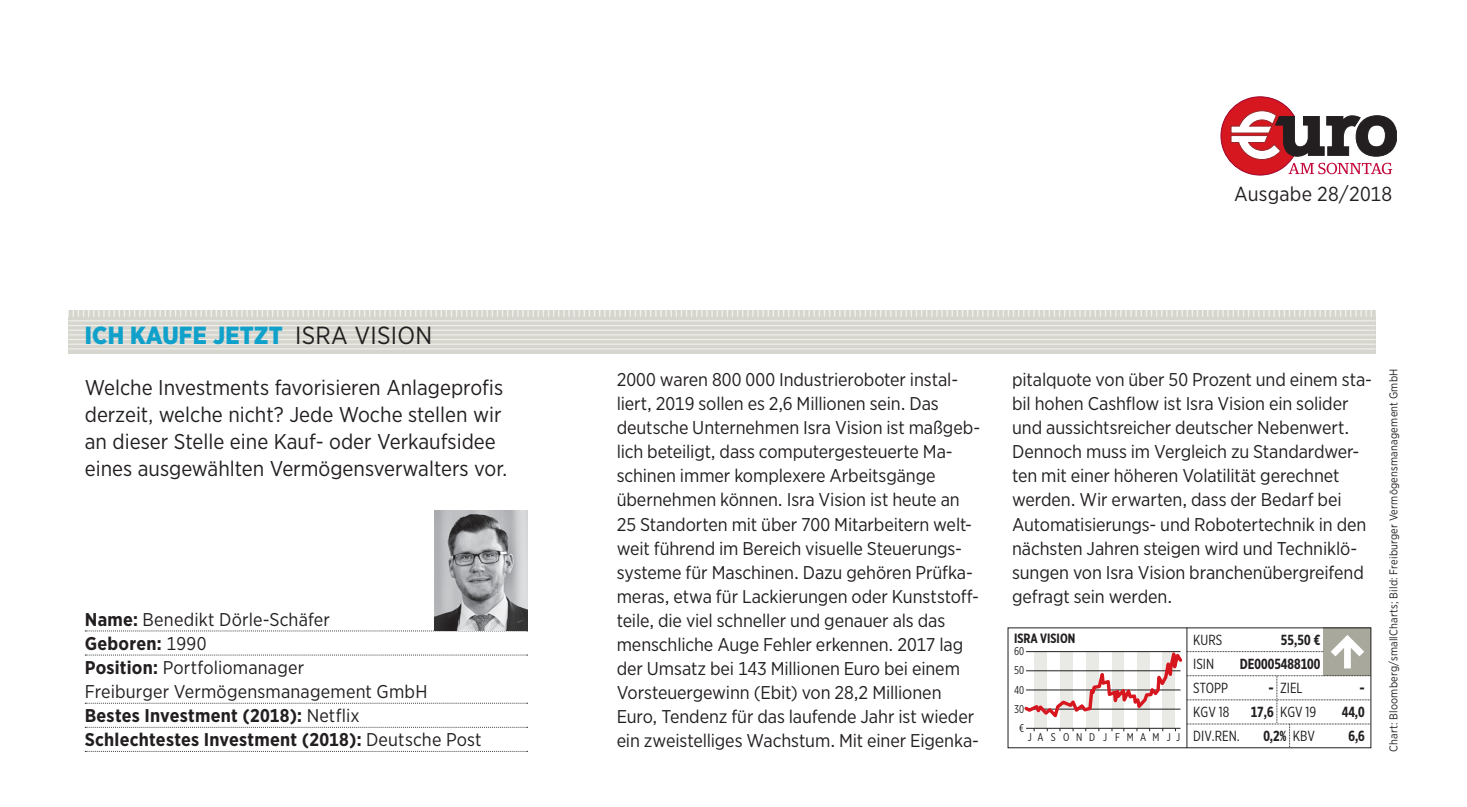
<style>
.page{position:relative;width:1467px;height:807px;background:#fff}
.page>*{position:absolute;margin:0;border:0;box-sizing:border-box;transform-origin:0 0}
.ES_Infografik_Top{font:900 24.75px "Gotham Narrow";letter-spacing:.01em;color:#10a1cb}
.ES_Infografik_HL{font:24.75px "Gotham Narrow";letter-spacing:.01em;color:#231f20}
.ES_Rubrik_Erklaer{font:21.38px/27px "Gotham Narrow";color:#231f20}
.t1{font:20.25px "Gotham Narrow";letter-spacing:.01em;color:#231f20}
.ES_Kasten_LT{font:18.45px/24.1px "Gotham Narrow";letter-spacing:-.005em;color:#231f20}
.ES_Steckbrief{font:18.45px/24.1px "Gotham Narrow";letter-spacing:.01em;color:#231f20}
.ES_Steckbrief-2{font:700 18.45px "Gotham Narrow";letter-spacing:.01em;color:#231f20}
.t2{font:14.62px "Gotham X Narrow";color:#231f20}
.t3{font:700 14.62px "Gotham X Narrow";color:#231f20}
.t4{font:700 13.5px "Gotham X Narrow";color:#231f20}
.ES_Bildnachweis{font:11.25px "Gotham Narrow";letter-spacing:.02em;color:#231f20}
.t5{font:11.25px "Gotham X Narrow";letter-spacing:.585em;color:#231f20}
.t6{font:11.25px "Gotham X Narrow";letter-spacing:.565em;color:#231f20}
.s1{font-weight:700}
.s2{font-weight:400}
</style>
<div class="page">
<div style="left:68px;top:310px;width:1308px;height:43px;background:#d6d6ce"></div>
<hr style="left:68px;top:344px;width:1308px;height:1px;background:#fff">
<hr style="left:68px;top:325px;width:1308px;height:1px;background:#fff">
<hr style="left:68px;top:320px;width:1308px;height:1px;background:#fff">
<hr style="left:68px;top:330px;width:1308px;height:1px;background:#fff">
<hr style="left:68px;top:334px;width:1308px;height:1px;background:#fff">
<hr style="left:68px;top:348px;width:1308px;height:1px;background:#fff">
<hr style="left:68px;top:339px;width:1308px;height:1px;background:#fff">
<svg style="left:68px;top:310px;width:1304px;height:7px"></svg>
<svg style="left:85px;top:630px;width:443px;height:1px"></svg>
<svg style="left:85px;top:654px;width:443px;height:1px"></svg>
<svg style="left:85px;top:703px;width:443px;height:1px"></svg>
<svg style="left:85px;top:727px;width:443px;height:1px"></svg>
<svg style="left:85px;top:751px;width:443px;height:1px"></svg>
<img style="left:434px;top:511px;width:93px;height:119px">
<svg style="left:1024px;top:630px;width:345px;height:116px"></svg>
<hr style="left:1186px;top:627px;width:1px;height:121px;background:#231f20">
<svg style="left:1221px;top:97px;width:176px;height:78px"></svg>
<p class="ES_Infografik_Top" style="left:85px;top:318px;width:199px">ICH KAUFE JETZT</p>
<p class="ES_Infografik_HL" style="left:295px;top:319px;width:138px">ISRA VISION</p>
<p class="t1" style="left:1234px;top:181px;width:160px">Ausgabe 28/2018</p>
<p class="ES_Rubrik_Erklaer" style="left:85px;top:373px;width:424px">Welche Investments favorisieren Anlageprofis derzeit, welche nicht? Jede Woche stellen wir an dieser Stelle eine Kauf- oder Verkaufsidee eines ausgewählten Vermögensverwalters vor.</p>
<p class="ES_Kasten_LT" style="left:1012px;top:367px;width:361px">pitalquote von über 50 Prozent und einem sta&shy;bil hohen Cashflow ist Isra Vision ein solider und aussichtsreicher deutscher Nebenwert.<br>Dennoch muss im Vergleich zu Standardwer&shy;ten mit einer höheren Volatilität gerechnet werden. Wir erwarten, dass der Bedarf bei Automatisierungs- und Robotertechnik in den nächsten Jahren steigen wird und Techniklö&shy;sungen von Isra Vision branchenübergreifend gefragt sein werden.</p>
<p class="ES_Kasten_LT" style="left:617px;top:367px;width:365px">2000 waren 800 000 Industrieroboter instal&shy;liert, 2019 sollen es 2,6 Millionen sein. Das deutsche Unternehmen Isra Vision ist maßgeb&shy;lich beteiligt, dass computergesteuerte Ma&shy;schinen immer komplexere Arbeitsgänge übernehmen können. Isra Vision ist heute an 25 Standorten mit über 700 Mitarbeitern welt&shy;weit führend im Bereich visuelle Steuerungs&shy;systeme für Maschinen. Dazu gehören Prüfka&shy;meras, etwa für Lackierungen oder Kunststoff&shy;teile, die viel schneller und genauer als das menschliche Auge Fehler erkennen. 2017 lag der Umsatz bei 143 Millionen Euro bei einem Vorsteuergewinn (Ebit) von 28,2 Millionen Euro, Tendenz für das laufende Jahr ist wieder ein zweistelliges Wachstum. Mit einer Eigenka-</p>
<p class="ES_Steckbrief" style="left:85px;top:607px;width:247px"><span class="s1">Name:</span> Benedikt Dörle-Schäfer</p>
<p class="ES_Steckbrief-2" style="left:85px;top:632px;width:123px">Geboren: <span class="s2">1990</span></p>
<p class="ES_Steckbrief" style="left:85px;top:655px;width:344px"><span class="s1">Position:</span> Portfoliomanager<br>Freiburger Vermögensmanagement GmbH</p>
<p class="ES_Steckbrief-2" style="left:85px;top:704px;width:276px">Bestes Investment (2018): <span class="s2">Netflix</span></p>
<p class="ES_Steckbrief-2" style="left:85px;top:728px;width:398px">Schlechtestes Investment (2018): <span class="s2">Deutsche Post</span></p>
<p class="t4" style="left:1014px;top:629px;width:63px">ISRA VISION</p>
<p class="t2" style="left:1193px;top:631px;width:31px">KURS</p>
<p class="t3" style="left:1281px;top:630px;width:41px">55,50 €</p>
<p class="t2" style="left:1193px;top:655px;width:22px">ISIN</p>
<p class="t3" style="left:1240px;top:654px;width:82px">DE0005488100</p>
<p class="t2" style="left:1193px;top:679px;width:36px">STOPP</p>
<p class="t2" style="left:1268px;top:679px;width:36px"><span class="s1">-</span> ZIEL</p>
<p class="t3" style="left:1359px;top:679px;width:7px">-</p>
<p class="t2" style="left:1193px;top:703px;width:38px">KGV 18</p>
<p class="t2" style="left:1251px;top:703px;width:67px"><span class="s1">17,6</span> KGV 19</p>
<p class="t3" style="left:1342px;top:703px;width:25px">44,0</p>
<p class="t2" style="left:1193px;top:727px;width:48px">DIV.REN.</p>
<p class="t3" style="left:1263px;top:727px;width:53px">0,2% <span class="s2">KBV</span></p>
<p class="t3" style="left:1348px;top:727px;width:18px">6,6</p>
<p class="t6" style="left:1014px;top:644px;width:12px">60</p>
<p class="t6" style="left:1014px;top:664px;width:12px">50</p>
<p class="t6" style="left:1014px;top:683px;width:12px">40</p>
<p class="t6" style="left:1014px;top:702px;width:12px">30</p>
<p class="t6" style="left:1019px;top:721px;width:7px">€</p>
<p class="t5" style="left:1028px;top:730px;width:154px">JASOND J FMAMJJ</p>
<p class="ES_Bildnachweis" style="left:1387px;top:752px;width:385px;rotate:-90deg">Chart: Bloomberg/smallCharts; Bild: Freiburger Vermögensmanagement GmbH</p>
</div>
